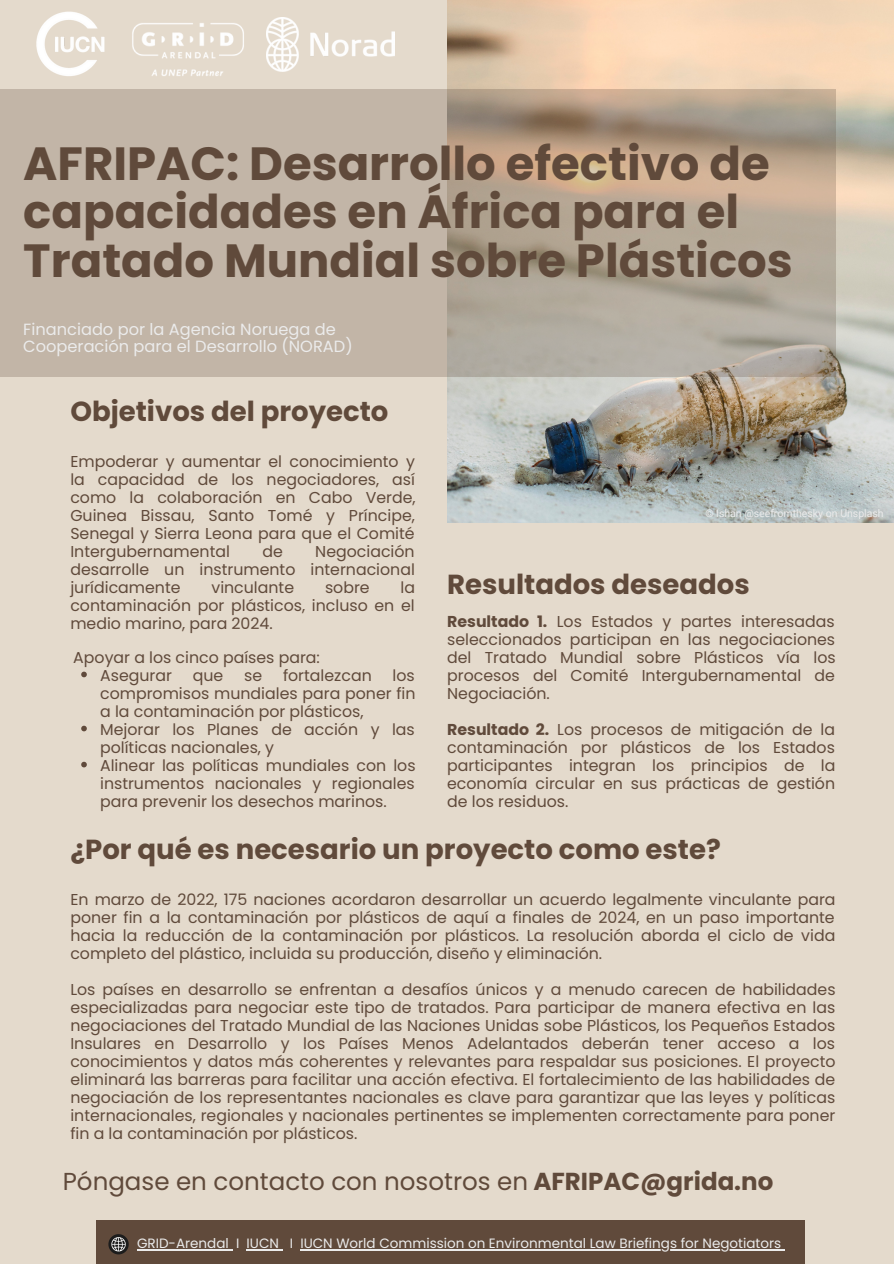
<style>
.page{position:relative;width:894px;height:1264px;background:#fff}
.page>*{position:absolute;margin:0;border:0;box-sizing:border-box;transform-origin:0 0}
.t1{font:700 46.5px/48.4px "Poppins";color:#604a3b}
.t2{font:700 27.6px "Poppins";color:#604a3b}
.t3{font:24.45px "Poppins";color:#604a3b}
.t4{font:16.2px/17px "Poppins";color:#ebebeb}
.t5{font:15.75px/18px "Poppins";color:#604a3b;text-align:justify}
.t6{font:13.5px "Poppins";color:#ebebeb}
.t7{font:10.5px "Roboto";color:#ebebeb}
.s1{font-weight:700}
</style>
<div class="page">
<div style="left:0;top:0;width:893px;height:1263px;background:#e4dacc"></div>
<img style="left:447px;top:0;width:446px;height:523px">
<svg style="left:0;top:89px;width:835px;height:287px;background:#bbad9d"></svg>
<div style="left:96px;top:1220px;width:709px;height:43px;background:#604a3b"></div>
<svg style="left:108px;top:1234px;width:21px;height:20px"></svg>
<img style="left:36px;top:11px;width:69px;height:65px">
<img style="left:132px;top:23px;width:112px;height:53px">
<img style="left:266px;top:18px;width:129px;height:54px">
<svg style="left:81px;top:671px;width:6px;height:6px"></svg>
<svg style="left:81px;top:725px;width:6px;height:6px"></svg>
<svg style="left:81px;top:761px;width:6px;height:6px"></svg>
<hr style="left:137px;top:1248px;width:92px;height:2px;background:#ebebeb">
<hr style="left:246px;top:1248px;width:33px;height:2px;background:#ebebeb">
<hr style="left:300px;top:1248px;width:481px;height:2px;background:#ebebeb">
<p class="t1" style="left:23px;top:139px;width:770px">AFRIPAC: Desarrollo efectivo de capacidades en África para el<br>Tratado Mundial sobre Plásticos</p>
<p class="t4" style="left:23px;top:321px;width:331px">Financiado por la Agencia Noruega de<br>Cooperación para el Desarrollo (NORAD)</p>
<p class="t2" style="left:70px;top:391px;width:319px">Objetivos del proyecto</p>
<p class="t5" style="left:70px;top:452px;width:346px">Empoderar y aumentar el conocimiento y la capacidad de los negociadores, así como la colaboración en Cabo Verde, Guinea Bissau, Santo Tomé y Príncipe, Senegal y Sierra Leona para que el Comité Intergubernamental</p>
<p class="t5" style="left:70px;top:542px;width:346px;text-indent:245px">Negociación desarrolle un instrumento internacional jurídicamente</p>
<p class="t5" style="left:262px;top:542px;width:22px">de</p>
<p class="t5" style="left:211px;top:578px;width:84px">vinculante</p>
<p class="t5" style="left:325px;top:578px;width:46px">sobre</p>
<p class="t5" style="left:70px;top:578px;width:346px;text-indent:330px">la contaminación por plásticos, incluso en el medio marino, para 2024.</p>
<p class="t5" style="left:100px;top:666px;width:73px">Asegurar</p>
<p class="t5" style="left:193px;top:666px;width:32px">que</p>
<p class="t5" style="left:244px;top:666px;width:20px">se</p>
<p class="t5" style="left:283px;top:666px;width:90px">fortalezcan</p>
<p class="t5" style="left:73px;top:648px;width:248px">Apoyar a los cinco países para:</p>
<p class="t5" style="left:100px;top:666px;width:317px;text-indent:292px">los compromisos mundiales para poner fin a la contaminación por plásticos,</p>
<p class="t5" style="left:100px;top:720px;width:316px">Mejorar los Planes de acción y las políticas nacionales, y</p>
<p class="t5" style="left:100px;top:756px;width:317px">Alinear las políticas mundiales con los instrumentos nacionales y regionales para prevenir los desechos marinos.</p>
<p class="t7" style="left:705px;top:507px;width:180px">© Ishan @seefromthesky on Unsplash</p>
<p class="t2" style="left:447px;top:565px;width:304px">Resultados deseados</p>
<p class="t5" style="left:447px;top:612px;width:390px"><span class="s1">Resultado 1.</span> Los Estados y partes interesadas seleccionados participan en las negociaciones del Tratado Mundial sobre Plásticos vía los procesos del Comité Intergubernamental de Negociación.</p>
<p class="t5" style="left:447px;top:720px;width:389px"><span class="s1">Resultado 2.</span> Los procesos de mitigación de la contaminación por plásticos de los Estados participantes integran los principios de la economía circular en sus prácticas de gestión de los residuos.</p>
<p class="t2" style="left:70px;top:830px;width:651px">¿Por qué es necesario un proyecto como este?</p>
<p class="t5" style="left:70px;top:890px;width:766px">En marzo de 2022, 175 naciones acordaron desarrollar un acuerdo legalmente vinculante para poner fin a la contaminación por plásticos de aquí a finales de 2024, en un paso importante hacia la reducción de la contaminación por plásticos. La resolución aborda el ciclo de vida completo del plástico, incluida su producción, diseño y eliminación.</p>
<p class="t5" style="left:70px;top:980px;width:766px">Los países en desarrollo se enfrentan a desafíos únicos y a menudo carecen de habilidades especializadas para negociar este tipo de tratados. Para participar de manera efectiva en las negociaciones del Tratado Mundial de las Naciones Unidas sobe Plásticos, los Pequeños Estados Insulares en Desarrollo y los Países Menos Adelantados deberán tener acceso a los conocimientos y datos más coherentes y relevantes para respaldar sus posiciones. El proyecto eliminará las barreras para facilitar una acción efectiva. El fortalecimiento de las habilidades de negociación de los representantes nacionales es clave para garantizar que las leyes y políticas internacionales, regionales y nacionales pertinentes se implementen correctamente para poner fin a la contaminación por plásticos.</p>
<p class="t3" style="left:63px;top:1163px;width:712px">Póngase en contacto con nosotros en <span class="s1">AFRIPAC@grida.no</span></p>
<p class="t6" style="left:137px;top:1233px;width:645px">GRID-Arendal I IUCN I IUCN World Commission on Environmental Law Briefings for Negotiators</p>
</div>
